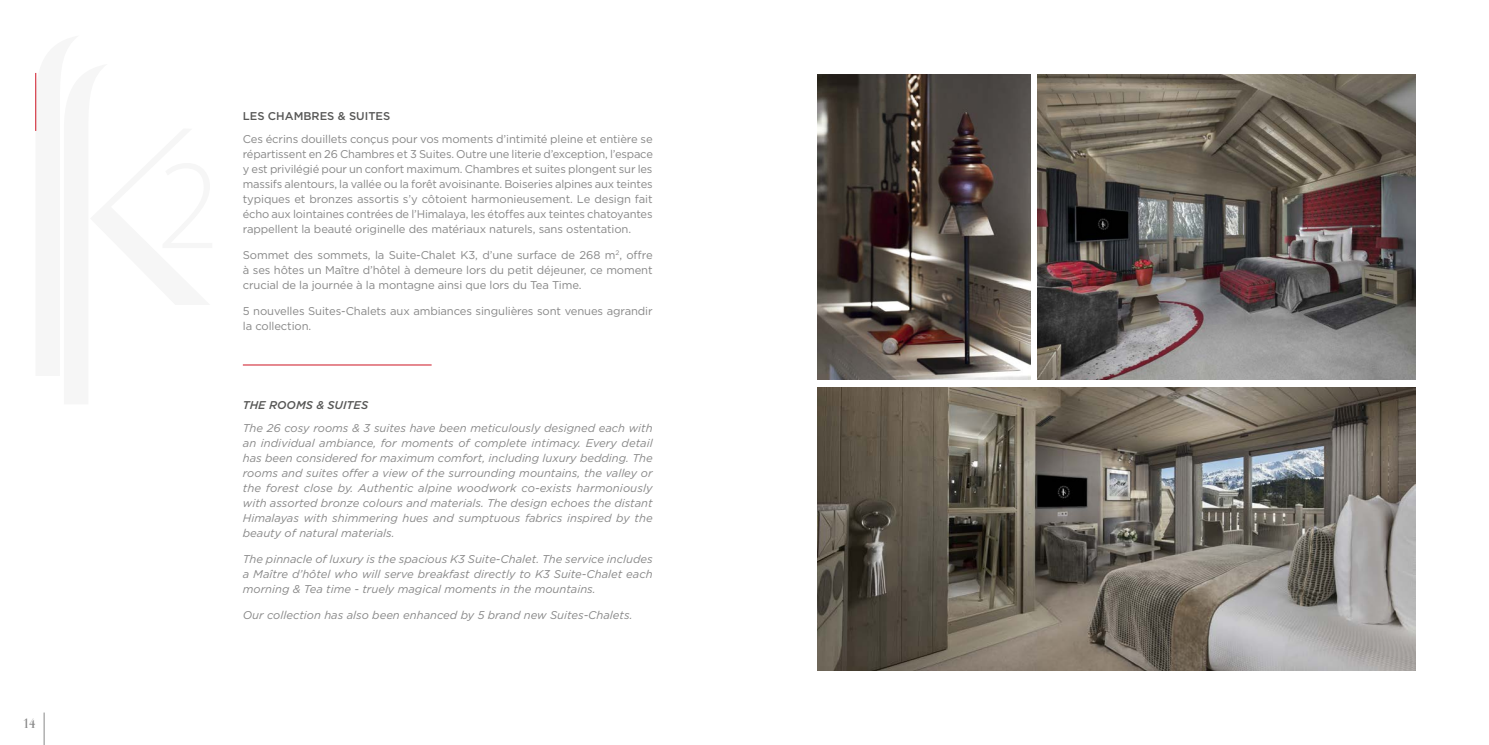
<style>
.page{position:relative;width:1489px;height:745px;background:#fff}
.page>*{position:absolute;margin:0;border:0;box-sizing:border-box;transform-origin:0 0}
.t1{font:14.12px "Vogue";color:#878787}
.t2{font:11.25px/15px "Gotham";letter-spacing:-.01em;color:#878787;text-align:justify}
.t3{font:italic 11.25px/15px "Gotham";color:#878787;text-align:justify}
.t4{font:500 11.25px "Gotham";color:#575756}
.t5{font:italic 500 11.25px "Gotham";color:#575756}
</style>
<div class="page">
<hr style="left:243px;top:364px;width:188px;height:1px;background:#cd1423">
<hr style="left:35px;top:73px;width:1px;height:58px;background:#cd1423">
<img style="left:817px;top:74px;width:213px;height:305px">
<img style="left:1037px;top:74px;width:378px;height:305px">
<img style="left:817px;top:387px;width:598px;height:283px">
<hr style="left:44px;top:712px;width:1px;height:32px;background:#878787">
<p class="t1" style="left:23px;top:717px;width:14px">14</p>
<p class="t4" style="left:243px;top:109px;width:149px">LES CHAMBRES &amp; SUITES</p>
<p class="t2" style="left:243px;top:131px;width:411px">Ces écrins douillets conçus pour vos moments d’intimité pleine et entière se répartissent en 26 Chambres et 3 Suites. Outre une literie d’exception, l’espace y est privilégié pour un confort maximum. Chambres et suites plongent sur les massifs alentours, la vallée ou la forêt avoisinante. Boiseries alpines aux teintes typiques et bronzes assortis s’y côtoient harmonieusement. Le design fait écho aux lointaines contrées de l’Himalaya, les étoffes aux teintes chatoyantes rappellent la beauté originelle des matériaux naturels, sans ostentation.</p>
<p class="t2" style="left:243px;top:247px;width:411px">Sommet des sommets, la Suite-Chalet K3, d’une surface de 268 m<sup>2</sup>, offre à ses hôtes un Maître d’hôtel à demeure lors du petit déjeuner, ce moment crucial de la journée à la montagne ainsi que lors du Tea Time.</p>
<p class="t2" style="left:243px;top:302px;width:411px">5 nouvelles Suites-Chalets aux ambiances singulières sont venues agrandir la collection.</p>
<p class="t5" style="left:243px;top:398px;width:127px">THE ROOMS &amp; SUITES</p>
<p class="t3" style="left:243px;top:420px;width:411px">The 26 cosy rooms &amp; 3 suites have been meticulously designed each with an individual ambiance, for moments of complete intimacy. Every detail has been considered for maximum comfort, including luxury bedding. The rooms and suites offer a view of the surrounding mountains, the valley or the forest close by. Authentic alpine woodwork co-exists harmoniously with assorted bronze colours and materials. The design echoes the distant Himalayas with shimmering hues and sumptuous fabrics inspired by the beauty of natural materials.</p>
<p class="t3" style="left:243px;top:550px;width:411px">The pinnacle of luxury is the spacious K3 Suite-Chalet. The service includes a Maître d’hôtel who will serve breakfast directly to K3 Suite-Chalet each morning &amp; Tea time - truely magical moments in the mountains.</p>
<p class="t3" style="left:243px;top:606px;width:391px">Our collection has also been enhanced by 5 brand new Suites-Chalets.</p>
</div>
